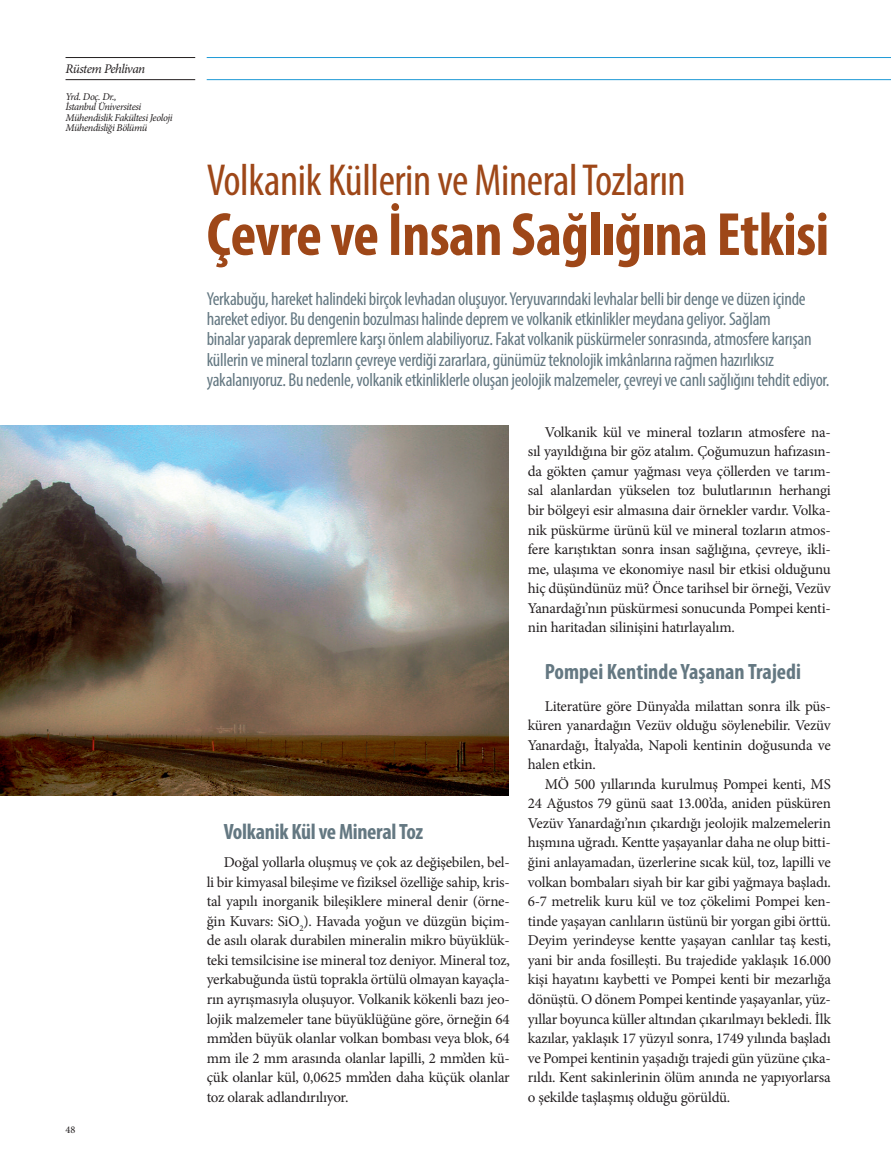
<style>
.page{position:relative;width:891px;height:1173px;background:#fff}
.page>*{position:absolute;margin:0;border:0;box-sizing:border-box;transform-origin:0 0}
.t1{font:700 condensed 61.5px "Myriad Pro";letter-spacing:-.01em;color:#9e4718}
.t2{font:condensed 45px "Myriad Pro";letter-spacing:-.01em;color:#9e4718}
.t3{font:700 condensed 22.2px "Myriad Pro";letter-spacing:-.005em;color:#647882}
.t4{font:condensed 18.75px/20.2px "Myriad Pro";letter-spacing:-.015em;color:#647882}
.t5{font:15px/19.5px "Minion Pro";letter-spacing:-.015em;color:#231f20;text-align:justify}
.t6{font:italic 13.2px "Minion Pro";letter-spacing:-.045em;color:#231f20}
.t7{font:italic 10.35px/10.4px "Minion Pro";letter-spacing:-.04em;color:#231f20}
.t8{font:10.35px "Minion Pro";color:#231f20}
</style>
<div class="page">
<hr style="left:207px;top:79px;width:684px;height:1px;background:#1d99d6">
<hr style="left:207px;top:57px;width:684px;height:1px;background:#1d99d6">
<hr style="left:66px;top:79px;width:129px;height:1px;background:#231f20">
<hr style="left:66px;top:57px;width:129px;height:1px;background:#231f20">
<img style="left:0;top:426px;width:508px;height:369px">
<p class="t6" style="left:66px;top:60px;width:81px">Rüstem Pehlivan</p>
<p class="t7" style="left:66px;top:91px;width:109px">Yrd. Doç. Dr.,<br>İstanbul Üniversitesi<br>Mühendislik Fakültesi Jeoloji<br>Mühendisliği Bölümü</p>
<p class="t8" style="left:66px;top:1123px;width:11px">48</p>
<h2 class="t2" style="left:207px;top:153px;width:481px">Volkanik Küllerin ve Mineral Tozların</h2>
<h1 class="t1" style="left:207px;top:196px;width:624px">Çevre ve İnsan Sağlığına Etkisi</h1>
<p class="t4" style="left:207px;top:288px;width:624px">Yerkabuğu, hareket halindeki birçok levhadan oluşuyor. Yeryuvarındaki levhalar belli bir denge ve düzen içinde hareket ediyor. Bu dengenin bozulması halinde deprem ve volkanik etkinlikler meydana geliyor. Sağlam<br>binalar yaparak depremlere karşı önlem alabiliyoruz. Fakat volkanik püskürmeler sonrasında, atmosfere karışan küllerin ve mineral tozların çevreye verdiği zararlara, günümüz teknolojik imkânlarına rağmen hazırlıksız yakalanıyoruz. Bu nedenle, volkanik etkinliklerle oluşan jeolojik malzemeler, çevreyi ve canlı sağlığını tehdit ediyor.</p>
<h3 class="t3" style="left:224px;top:817px;width:201px">Volkanik Kül ve Mineral Toz</h3>
<p class="t5" style="left:207px;top:853px;width:305px;text-indent:17px">Doğal yollarla oluşmuş ve çok az değişebilen, bel&shy;li bir kimyasal bileşime ve fiziksel özelliğe sahip, kris&shy;tal yapılı inorganik bileşiklere mineral denir (örne&shy;ğin Kuvars: SiO<sub>2</sub>). Havada yoğun ve düzgün biçim&shy;de asılı olarak durabilen mineralin mikro büyüklük&shy;teki temsilcisine ise mineral toz deniyor. Mineral toz, yerkabuğunda üstü toprakla örtülü olmayan kayaçla&shy;rın ayrışmasıyla oluşuyor. Volkanik kökenli bazı jeo&shy;lojik malzemeler tane büyüklüğüne göre, örneğin 64 mm’den büyük olanlar volkan bombası veya blok, 64 mm ile 2 mm arasında olanlar lapilli, 2 mm’den kü&shy;çük olanlar kül, 0,0625 mm’den daha küçük olanlar toz olarak adlandırılıyor.</p>
<p class="t5" style="left:528px;top:422px;width:305px;text-indent:17px">Volkanik kül ve mineral tozların atmosfere na&shy;sıl yayıldığına bir göz atalım. Çoğumuzun hafızasın&shy;da gökten çamur yağması veya çöllerden ve tarım&shy;sal alanlardan yükselen toz bulutlarının herhangi bir bölgeyi esir almasına dair örnekler vardır. Volka&shy;nik püskürme ürünü kül ve mineral tozların atmos&shy;fere karıştıktan sonra insan sağlığına, çevreye, ikli&shy;me, ulaşıma ve ekonomiye nasıl bir etkisi olduğunu hiç düşündünüz mü? Önce tarihsel bir örneği, Vezüv Yanardağı’nın püskürmesi sonucunda Pompei kenti&shy;nin haritadan silinişini hatırlayalım.</p>
<h3 class="t3" style="left:545px;top:657px;width:258px">Pompei Kentinde Yaşanan Trajedi</h3>
<p class="t5" style="left:528px;top:696px;width:305px;text-indent:17px">Literatüre göre Dünya’da milattan sonra ilk püs&shy;küren yanardağın Vezüv olduğu söylenebilir. Vezüv Yanardağı, İtalya’da, Napoli kentinin doğusunda ve halen etkin.</p>
<p class="t5" style="left:528px;top:774px;width:305px;text-indent:17px">MÖ 500 yıllarında kurulmuş Pompei kenti, MS 24 Ağustos 79 günü saat 13.00’da, aniden püsküren Vezüv Yanardağı’nın çıkardığı jeolojik malzemelerin hışmına uğradı. Kentte yaşayanlar daha ne olup bitti&shy;ğini anlayamadan, üzerlerine sıcak kül, toz, lapilli ve volkan bombaları siyah bir kar gibi yağmaya başladı.<br>6-7 metrelik kuru kül ve toz çökelimi Pompei ken&shy;tinde yaşayan canlıların üstünü bir yorgan gibi örttü.<br>Deyim yerindeyse kentte yaşayan canlılar taş kesti, yani bir anda fosilleşti. Bu trajedide yaklaşık 16.000 kişi hayatını kaybetti ve Pompei kenti bir mezarlığa dönüştü. O dönem Pompei kentinde yaşayanlar, yüz&shy;yıllar boyunca küller altından çıkarılmayı bekledi. İlk kazılar, yaklaşık 17 yüzyıl sonra, 1749 yılında başladı ve Pompei kentinin yaşadığı trajedi gün yüzüne çıka&shy;rıldı. Kent sakinlerinin ölüm anında ne yapıyorlarsa o şekilde taşlaşmış olduğu görüldü.</p>
</div>
